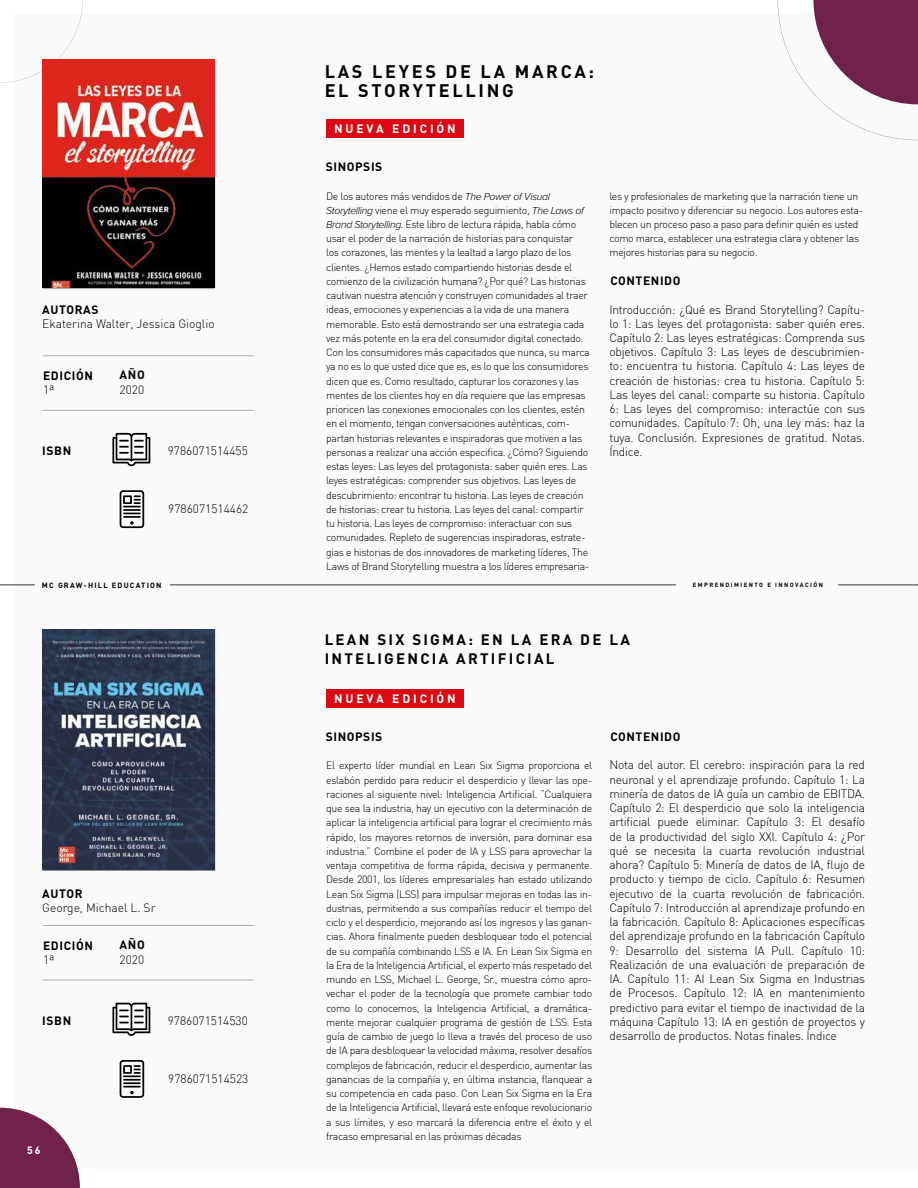
<style>
.page{position:relative;width:918px;height:1188px;background:#fff}
.page>*{position:absolute;margin:0;border:0;box-sizing:border-box;transform-origin:0 0}
.t1{font:700 18px/18.6px "DIN";letter-spacing:.15em;color:#000}
.t2{font:700 15px/18.6px "DIN";letter-spacing:.15em;color:#000}
.t3{font:300 12px/14.2px "DIN";color:#000;text-align:justify}
.t4{font:700 12px "DIN";letter-spacing:.05em;color:#000}
.t5{font:700 12px "DIN";letter-spacing:.24em;color:#fff}
.t6{font:300 10.5px/14.2px "DIN";letter-spacing:-.03em;color:#000}
.t7{font:700 10.5px "DIN";color:#fff}
.t8{font:700 7.5px "DIN";letter-spacing:.16em;color:#000}
.t9{font:700 6px "DIN";letter-spacing:.24em;color:#000}
.s1{font-family:"Proxima Nova";font-style:italic}
</style>
<div class="page">
<div style="left:14px;top:14px;width:904px;height:1154px;background:#fafafa"></div>
<svg style="left:0;top:1108px;width:80px;height:80px"></svg>
<svg style="left:778px;top:0;width:140px;height:140px"></svg>
<svg style="left:0;top:0;width:83px;height:83px"></svg>
<hr style="left:170px;top:585px;width:506px;height:1px;background:#353438">
<hr style="left:0;top:585px;width:35px;height:1px;background:#353438">
<hr style="left:838px;top:585px;width:80px;height:1px;background:#353438">
<hr style="left:43px;top:356px;width:211px;height:1px;background:#000">
<hr style="left:43px;top:925px;width:211px;height:1px;background:#000">
<svg style="left:112px;top:433px;width:38px;height:33px"></svg>
<svg style="left:112px;top:1003px;width:38px;height:33px"></svg>
<hr style="left:42px;top:410px;width:212px;height:1px;background:#000">
<hr style="left:42px;top:980px;width:212px;height:1px;background:#000">
<div style="left:42px;top:59px;width:173px;height:230px;background:#000;opacity:.75"></div>
<img style="left:43px;top:60px;width:171px;height:228px">
<img style="left:43px;top:629px;width:171px;height:240px">
<div style="left:326px;top:119px;width:138px;height:19px;background:#dc0812"></div>
<div style="left:326px;top:689px;width:138px;height:19px;background:#dc0812"></div>
<svg style="left:120px;top:490px;width:24px;height:38px"></svg>
<svg style="left:120px;top:1060px;width:24px;height:38px"></svg>
<h1 class="t1" style="left:325px;top:62px;width:271px">LAS LEYES DE LA MARCA:<br>EL STORYTELLING</h1>
<p class="t5" style="left:334px;top:121px;width:123px">NUEVA EDICIÓN</p>
<p class="t4" style="left:42px;top:301px;width:58px">AUTORAS</p>
<p class="t3" style="left:42px;top:316px;width:174px">Ekaterina Walter, Jessica Gioglio</p>
<p class="t4" style="left:43px;top:367px;width:51px">EDICIÓN</p>
<p class="t3" style="left:43px;top:383px;width:13px">1ª</p>
<p class="t4" style="left:42px;top:443px;width:30px">ISBN</p>
<p class="t4" style="left:120px;top:367px;width:27px">AÑO</p>
<p class="t3" style="left:120px;top:382px;width:26px">2020</p>
<p class="t3" style="left:168px;top:444px;width:82px">9786071514455</p>
<p class="t3" style="left:168px;top:501px;width:82px">9786071514462</p>
<p class="t4" style="left:326px;top:159px;width:58px">SINOPSIS</p>
<p class="t6" style="left:326px;top:188px;width:265px">De los autores más vendidos de <span class="s1">The Power of Visual Storytelling</span> viene el muy esperado seguimiento, <span class="s1">The Laws of Brand Storytelling.</span> Este libro de lectura rápida, habla cómo usar el poder de la narración de historias para conquistar<br>los corazones, las mentes y la lealtad a largo plazo de los clientes. ¿Hemos estado compartiendo historias desde el comienzo de la civilización humana? ¿Por qué? Las historias cautivan nuestra atención y construyen comunidades al traer ideas, emociones y experiencias a la vida de una manera memorable. Esto está demostrando ser una estrategia cada vez más potente en la era del consumidor digital conectado.<br>Con los consumidores más capacitados que nunca, su marca ya no es lo que usted dice que es, es lo que los consumidores dicen que es. Como resultado, capturar los corazones y las mentes de los clientes hoy en día requiere que las empresas prioricen las conexiones emocionales con los clientes, estén en el momento, tengan conversaciones auténticas, com&shy;partan historias relevantes e inspiradoras que motiven a las personas a realizar una acción especifica. ¿Cómo? Siguiendo estas leyes: Las leyes del protagonista: saber quién eres. Las leyes estratégicas: comprender sus objetivos. Las leyes de descubrimiento: encontrar tu historia. Las leyes de creación de historias: crear tu historia. Las leyes del canal: compartir tu historia. Las leyes de compromiso: interactuar con sus comunidades. Repleto de sugerencias inspiradoras, estrate&shy;gias e historias de dos innovadores de marketing líderes, The Laws of Brand Storytelling muestra a los líderes empresaria-</p>
<p class="t6" style="left:609px;top:188px;width:255px">les y profesionales de marketing que la narración tiene un impacto positivo y diferenciar su negocio. Los autores esta&shy;blecen un proceso paso a paso para definir quién es usted como marca, establecer una estrategia clara y obtener las mejores historias para su negocio.</p>
<p class="t4" style="left:611px;top:273px;width:72px">CONTENIDO</p>
<p class="t3" style="left:609px;top:302px;width:257px">Introducción: ¿Qué es Brand Storytelling? Capítu&shy;lo 1: Las leyes del protagonista: saber quién eres.<br>Capítulo 2: Las leyes estratégicas: Comprenda sus objetivos. Capítulo 3: Las leyes de descubrimien&shy;to: encuentra tu historia. Capítulo 4: Las leyes de creación de historias: crea tu historia. Capítulo 5:<br>Las leyes del canal: comparte su historia. Capítulo 6: Las leyes del compromiso: interactúe con sus comunidades. Capítulo 7: Oh, una ley más: haz la tuya. Conclusión. Expresiones de gratitud. Notas.<br>Índice.</p>
<p class="t8" style="left:42px;top:580px;width:121px">MC GRAW-HILL EDUCATION</p>
<p class="t9" style="left:693px;top:580px;width:132px">EMPRENDIMIENTO E INNOVACIÓN</p>
<h2 class="t2" style="left:325px;top:630px;width:307px">LEAN SIX SIGMA: EN LA ERA DE LA<br>INTELIGENCIA ARTIFICIAL</h2>
<p class="t4" style="left:42px;top:885px;width:42px">AUTOR</p>
<p class="t3" style="left:42px;top:900px;width:115px">George, Michael L. Sr</p>
<p class="t4" style="left:43px;top:937px;width:51px">EDICIÓN</p>
<p class="t3" style="left:43px;top:952px;width:13px">1ª</p>
<p class="t4" style="left:120px;top:937px;width:27px">AÑO</p>
<p class="t3" style="left:120px;top:952px;width:26px">2020</p>
<p class="t4" style="left:42px;top:1013px;width:30px">ISBN</p>
<p class="t3" style="left:168px;top:1014px;width:82px">9786071514530</p>
<p class="t3" style="left:168px;top:1071px;width:82px">9786071514523</p>
<p class="t7" style="left:27px;top:1143px;width:15px">56</p>
<p class="t5" style="left:334px;top:691px;width:123px">NUEVA EDICIÓN</p>
<p class="t4" style="left:326px;top:729px;width:58px">SINOPSIS</p>
<p class="t6" style="left:326px;top:758px;width:268px;text-align:justify">El experto líder mundial en Lean Six Sigma proporciona el eslabón perdido para reducir el desperdicio y llevar las ope&shy;raciones al siguiente nivel: Inteligencia Artificial. “Cualquiera que sea la industria, hay un ejecutivo con la determinación de aplicar la inteligencia artificial para lograr el crecimiento más rápido, los mayores retornos de inversión, para dominar esa industria.” Combine el poder de IA y LSS para aprovechar la ventaja competitiva de forma rápida, decisiva y permanente.<br>Desde 2001, los líderes empresariales han estado utilizando Lean Six Sigma (LSS) para impulsar mejoras en todas las in&shy;dustrias, permitiendo a sus compañías reducir el tiempo del ciclo y el desperdicio, mejorando así los ingresos y las ganan&shy;cias. Ahora finalmente pueden desbloquear todo el potencial de su compañía combinando LSS e IA. En Lean Six Sigma en la Era de la Inteligencia Artificial, el experto más respetado del mundo en LSS, Michael L. George, Sr., muestra cómo apro&shy;vechar el poder de la tecnología que promete cambiar todo como lo conocemos, la Inteligencia Artificial, a dramática&shy;mente mejorar cualquier programa de gestión de LSS. Esta guía de cambio de juego lo lleva a través del proceso de uso de IA para desbloquear la velocidad máxima, resolver desafíos complejos de fabricación, reducir el desperdicio, aumentar las ganancias de la compañía y, en última instancia, flanquear a su competencia en cada paso. Con Lean Six Sigma en la Era de la Inteligencia Artificial, llevará este enfoque revolucionario a sus límites, y eso marcará la diferencia entre el éxito y el fracaso empresarial en las próximas décadas</p>
<p class="t4" style="left:611px;top:729px;width:72px">CONTENIDO</p>
<p class="t3" style="left:609px;top:758px;width:257px">Nota del autor. El cerebro: inspiración para la red neuronal y el aprendizaje profundo. Capítulo 1: La minería de datos de IA guía un cambio de EBITDA.<br>Capítulo 2: El desperdicio que solo la inteligencia artificial puede eliminar. Capítulo 3: El desafío de la productividad del siglo XXI. Capítulo 4: ¿Por qué se necesita la cuarta revolución industrial ahora? Capítulo 5: Minería de datos de IA, flujo de producto y tiempo de ciclo. Capítulo 6: Resumen ejecutivo de la cuarta revolución de fabricación.<br>Capítulo 7: Introducción al aprendizaje profundo en la fabricación. Capítulo 8: Aplicaciones específicas del aprendizaje profundo en la fabricación Capítulo 9: Desarrollo del sistema IA Pull. Capítulo 10:<br>Realización de una evaluación de preparación de IA. Capítulo 11: AI Lean Six Sigma en Industrias de Procesos. Capítulo 12: IA en mantenimiento predictivo para evitar el tiempo de inactividad de la máquina Capítulo 13: IA en gestión de proyectos y desarrollo de productos. Notas finales. Índice</p>
</div>
